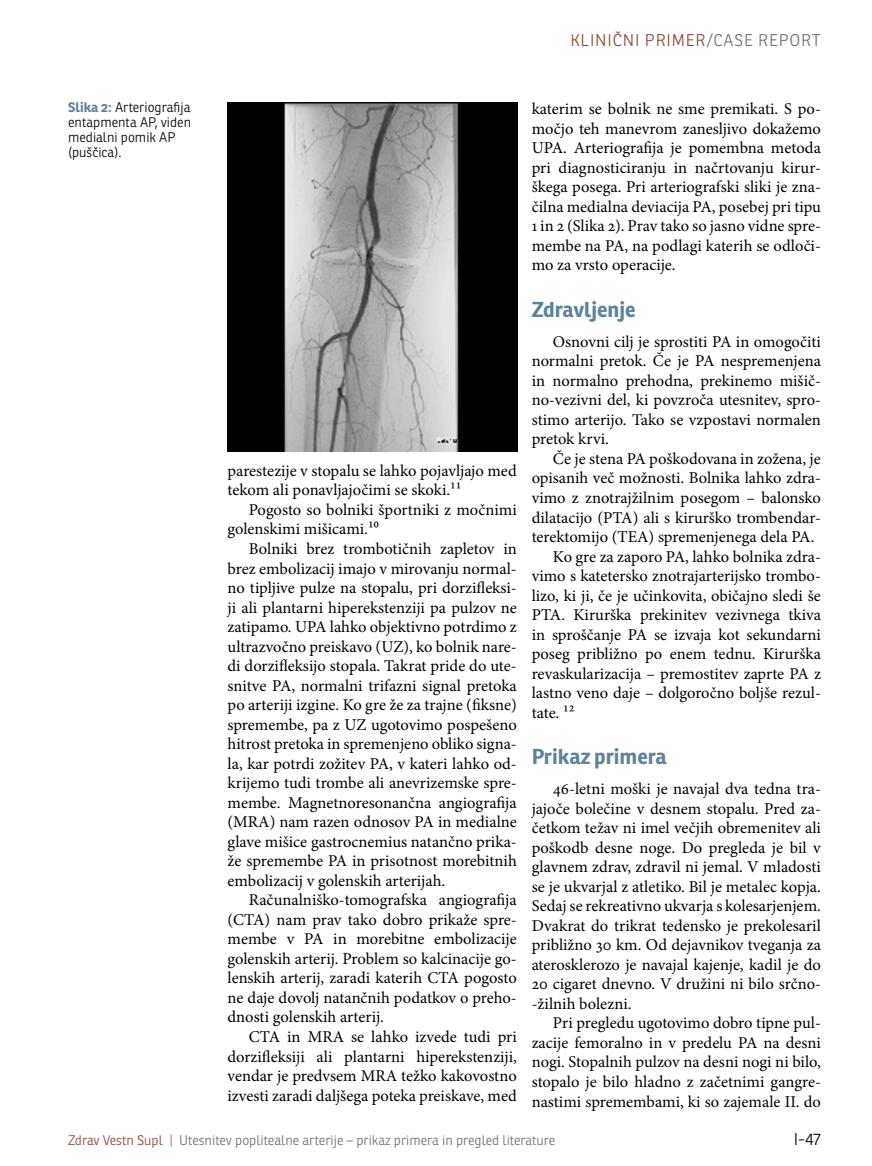
<style>
.page{position:relative;width:872px;height:1166px;background:#fff}
.page>*{position:absolute;margin:0;border:0;box-sizing:border-box;transform-origin:0 0}
.t1{font:700 21px "Ronnia";color:#5f8498}
.t2{font:16.5px/19.5px "Minion Pro";color:#000;text-align:justify}
.t3{font:300 16.5px "Ronnia";letter-spacing:.05em;color:#8a4638}
.t4{font:300 16.5px "Ronnia";color:#000}
.t5{font:300 13.5px "Ronnia";color:#6d6e71}
.t6{font:300 13.5px/15px "Ronnia";color:#000}
.s1{font-weight:700;color:#5f8498}
.s2{color:#6d6e71}
.s3{color:#8a4638}
</style>
<div class="page">
<img style="left:227px;top:102px;width:290px;height:349px">
<p class="t6" style="left:68px;top:99px;width:125px"><span class="s1">Slika 2:</span> Arteriografija entapmenta AP, viden medialni pomik AP (puščica).</p>
<p class="t3" style="left:570px;top:30px;width:252px">Kli nični pri mer<span class="s2">/Case report</span></p>
<p class="t2" style="left:227px;top:461px;width:291px">parestezije v stopalu se lahko pojavljajo med tekom ali ponavljajočimi se skoki.11</p>
<p class="t2" style="left:227px;top:500px;width:291px;text-indent:21px">Pogosto so bolniki športniki z močnimi golenskimi mišicami.10</p>
<p class="t2" style="left:227px;top:539px;width:291px;text-indent:21px">Bolniki brez trombotičnih zapletov in brez embolizacij imajo v mirovanju normal&shy;no tipljive pulze na stopalu, pri dorzifleksi&shy;ji ali plantarni hiperekstenziji pa pulzov ne zatipamo. UPA lahko objektivno potrdimo z ultrazvočno preiskavo (UZ), ko bolnik nare&shy;di dorzifleksijo stopala. Takrat pride do ute&shy;snitve PA, normalni trifazni signal pretoka po arteriji izgine. Ko gre že za trajne (fiksne) spremembe, pa z UZ ugotovimo pospešeno hitrost pretoka in spremenjeno obliko signa&shy;la, kar potrdi zožitev PA, v kateri lahko od&shy;krijemo tudi trombe ali anevrizemske spre&shy;membe. Magnetnoresonančna angiografija (MRA) nam razen odnosov PA in medialne glave mišice gastrocnemius natančno prika&shy;že spremembe PA in prisotnost morebitnih embolizacij v golenskih arterijah.</p>
<p class="t2" style="left:227px;top:890px;width:291px;text-indent:21px">Računalniško-tomografska angiografija (CTA) nam prav tako dobro prikaže spre&shy;membe v PA in morebitne embolizacije golenskih arterij. Problem so kalcinacije go&shy;lenskih arterij, zaradi katerih CTA pogosto ne daje dovolj natančnih podatkov o preho&shy;dnosti golenskih arterij.</p>
<p class="t2" style="left:227px;top:1026px;width:291px;text-indent:21px">CTA in MRA se lahko izvede tudi pri dorzifleksiji ali plantarni hiperekstenziji, vendar je predvsem MRA težko kakovostno izvesti zaradi daljšega poteka preiskave, med</p>
<p class="t2" style="left:531px;top:99px;width:291px">katerim se bolnik ne sme premikati. S po&shy;močjo teh manevrom zanesljivo dokažemo UPA. Arteriografija je pomembna metoda pri diagnosticiranju in načrtovanju kirur&shy;škega posega. Pri arteriografski sliki je zna&shy;čilna medialna deviacija PA, posebej pri tipu 1 in 2 (Slika 2). Prav tako so jasno vidne spre&shy;membe na PA, na podlagi katerih se odloči&shy;mo za vrsto operacije.</p>
<p class="t1" style="left:531px;top:296px;width:105px">Zdravljenje</p>
<p class="t2" style="left:532px;top:332px;width:291px;text-indent:21px">Osnovni cilj je sprostiti PA in omogočiti normalni pretok. Če je PA nespremenjena in normalno prehodna, prekinemo mišič&shy;no-vezivni del, ki povzroča utesnitev, spro&shy;stimo arterijo. Tako se vzpostavi normalen pretok krvi.</p>
<p class="t2" style="left:553px;top:449px;width:269px">Če je stena PA poškodovana in zožena, je</p>
<p class="t2" style="left:532px;top:468px;width:291px">opisanih več možnosti. Bolnika lahko zdra-</p>
<p class="t2" style="left:532px;top:488px;width:291px">vimo z znotrajžilnim posegom – balonsko</p>
<p class="t2" style="left:532px;top:507px;width:291px">dilatacijo (PTA) ali s kirurško trombendar-</p>
<p class="t2" style="left:532px;top:527px;width:284px">terektomijo (TEA) spremenjenega dela PA.</p>
<p class="t2" style="left:553px;top:546px;width:269px">Ko gre za zaporo PA, lahko bolnika zdra-</p>
<p class="t2" style="left:532px;top:566px;width:289px">vimo s katetersko znotrajarterijsko trombo-</p>
<p class="t2" style="left:532px;top:585px;width:291px">lizo, ki ji, če je učinkovita, običajno sledi še</p>
<p class="t2" style="left:532px;top:605px;width:291px">PTA. Kirurška prekinitev vezivnega tkiva</p>
<p class="t2" style="left:532px;top:624px;width:291px">in sproščanje PA se izvaja kot sekundarni</p>
<p class="t2" style="left:532px;top:644px;width:291px">poseg približno po enem tednu. Kirurška</p>
<p class="t2" style="left:532px;top:663px;width:291px">revaskularizacija – premostitev zaprte PA z</p>
<p class="t2" style="left:532px;top:683px;width:291px">lastno veno daje – dolgoročno boljše rezul-</p>
<p class="t2" style="left:532px;top:702px;width:44px">tate. 12</p>
<p class="t1" style="left:531px;top:743px;width:136px">Prikaz primera</p>
<p class="t2" style="left:532px;top:779px;width:291px;text-indent:21px">46-letni moški je navajal dva tedna tra&shy;jajoče bolečine v desnem stopalu. Pred za&shy;četkom težav ni imel večjih obremenitev ali poškodb desne noge. Do pregleda je bil v glavnem zdrav, zdravil ni jemal. V mladosti se je ukvarjal z atletiko. Bil je metalec kopja.<br>Sedaj se rekreativno ukvarja s kolesarjenjem.<br>Dvakrat do trikrat tedensko je prekolesaril približno 30 km. Od dejavnikov tveganja za aterosklerozo je navajal kajenje, kadil je do 20 cigaret dnevno. V družini ni bilo srčno--žilnih bolezni.</p>
<p class="t2" style="left:532px;top:1013px;width:291px;text-indent:21px">Pri pregledu ugotovimo dobro tipne pul&shy;zacije femoralno in v predelu PA na desni nogi. Stopalnih pulzov na desni nogi ni bilo, stopalo je bilo hladno z začetnimi gangre&shy;nastimi spremembami, ki so zajemale II. do</p>
<p class="t5" style="left:68px;top:1131px;width:489px"><span class="s3">Zdrav Vestn Supl</span> | Utesnitev poplitealne arterije – prikaz primera in pregled literature</p>
<p class="t4" style="left:793px;top:1128px;width:29px">I-47</p>
</div>
